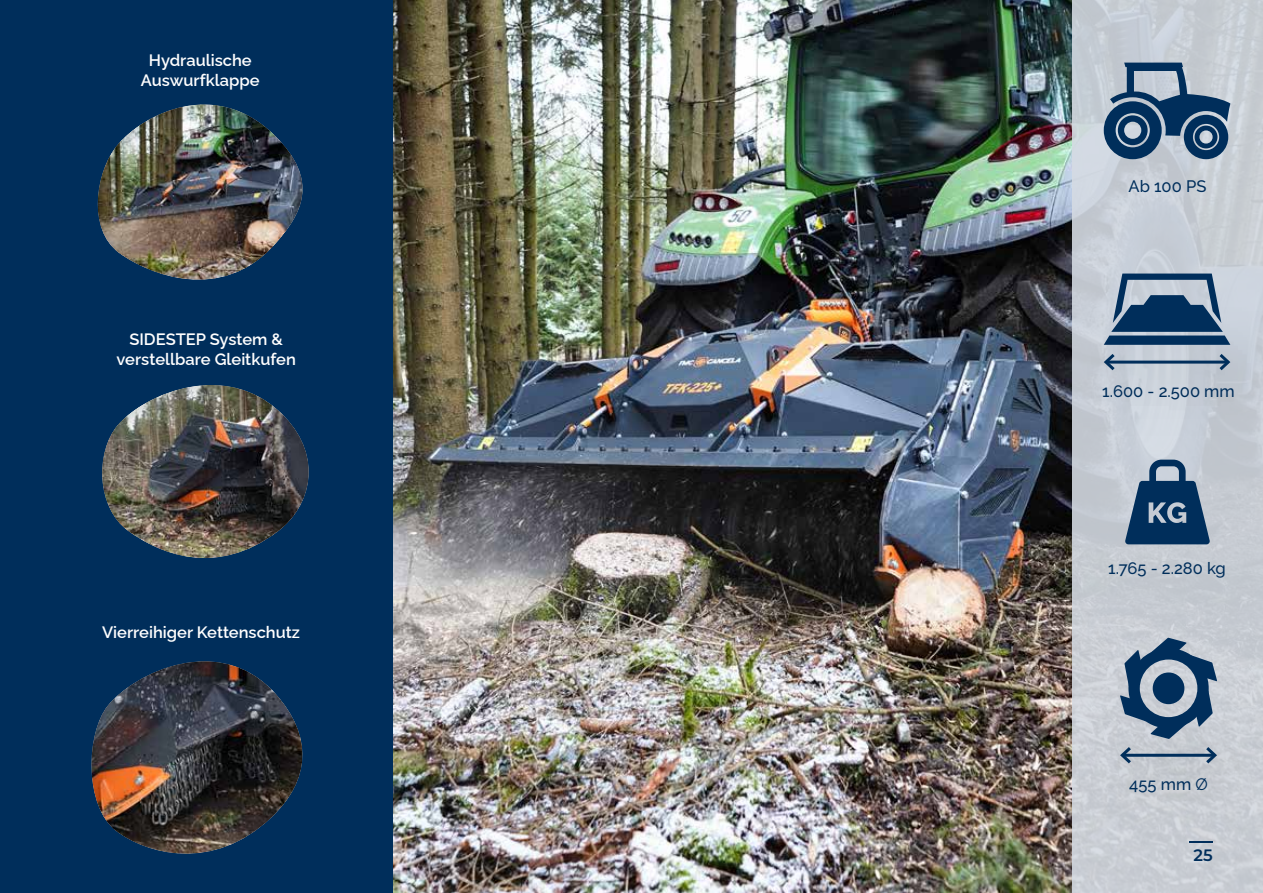
<style>
.page{position:relative;width:1263px;height:893px;background:#fff}
.page>*{position:absolute;margin:0;border:0;box-sizing:border-box;transform-origin:0 0}
.t1{font:600 16.5px/19.8px "Raleway";color:#fff;text-align:center}
.t2{font:500 16.5px "Raleway";color:#002e5b}
.t3{font:600 16.5px "Montserrat";color:#002e5b}
.s1{font-weight:400}
</style>
<div class="page">
<img style="left:392px;top:0;width:680px;height:893px">
<div style="left:0;top:0;width:392px;height:893px;background:#002e5b"></div>
<div style="left:96px;top:102px;width:208px;height:178px;background:#000;opacity:.2"></div>
<div style="left:100px;top:382px;width:210px;height:177px;background:#000;opacity:.2"></div>
<div style="left:90px;top:659px;width:213px;height:195px;background:#000;opacity:.2"></div>
<svg style="left:1072px;top:0;width:191px;height:893px;background:#c7cdd4"></svg>
<div style="left:1059px;top:306px;width:204px;height:131px;background:#000;opacity:.75"></div>
<hr style="left:1106px;top:361px;width:122px;height:3px;background:#002e5b">
<svg style="left:1101px;top:351px;width:17px;height:22px"></svg>
<svg style="left:1216px;top:351px;width:16px;height:22px"></svg>
<div style="left:1077px;top:701px;width:186px;height:127px;background:#c9cdd3"></div>
<svg style="left:1118px;top:638px;width:101px;height:129px"></svg>
<svg style="left:1104px;top:274px;width:126px;height:71px;background:#587593"></svg>
<svg style="left:1104px;top:63px;width:126px;height:96px;background:#627d97"></svg>
<svg style="left:1125px;top:460px;width:85px;height:84px;background:#4c6a8a"></svg>
<hr style="left:1189px;top:841px;width:24px;height:2px;background:#002e5b">
<p class="t1" style="left:141px;top:49px;width:120px">Hydraulische<br>Auswurfklappe</p>
<p class="t1" style="left:117px;top:328px;width:181px">SIDESTEP System &amp; verstellbare Gleitkufen</p>
<p class="t1" style="left:102px;top:620px;width:200px">Vierreihiger Kettenschutz</p>
<p class="t2" style="left:1128px;top:177px;width:79px">Ab 100 PS</p>
<p class="t2" style="left:1102px;top:382px;width:134px">1.600 - 2.500 mm</p>
<p class="t2" style="left:1108px;top:558px;width:119px">1.765 - 2.280 kg</p>
<p class="t2" style="left:1129px;top:775px;width:80px">455 mm <span class="s1">Ø</span></p>
<p class="t3" style="left:1193px;top:843px;width:21px">25</p>
</div>
